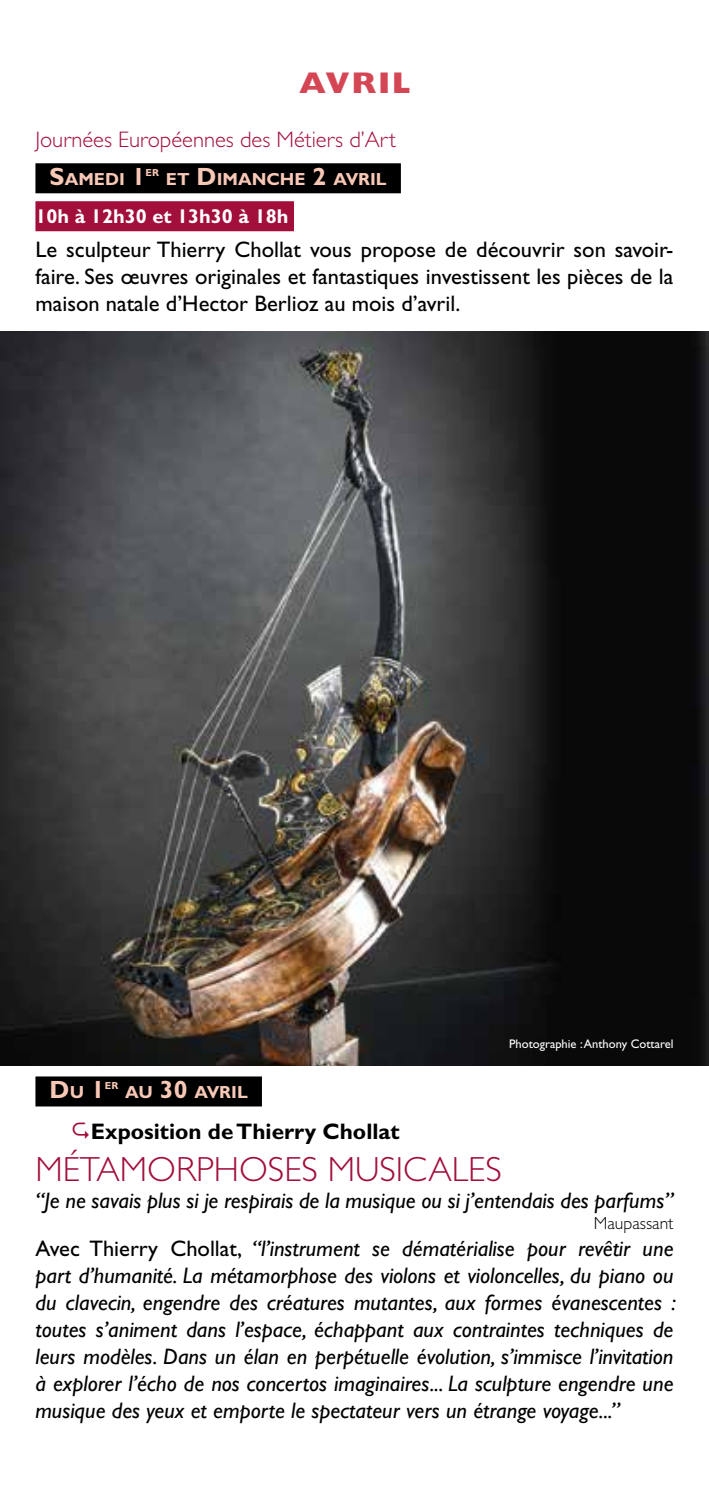
<style>
.page{position:relative;width:709px;height:1489px;background:#fff}
.page>*{position:absolute;margin:0;border:0;box-sizing:border-box;transform-origin:0 0}
.t1{font:300 35px "Gill Sans";color:#a20f3b}
.t2{font:800 30px "Gill Sans";letter-spacing:.075em;color:#d54655}
.t3{font:700 25px "Gill Sans";color:#f8c8b7}
.t4{font:italic 22.5px/27px "Gill Sans";color:#000;text-align:justify}
.t5{font:22.5px/27px "Gill Sans";color:#000;text-align:justify}
.t6{font:300 22.5px "Gill Sans";color:#a20f3b}
.t7{font:700 22.5px "Gill Sans";color:#000}
.t8{font:700 20px "Gill Sans";color:#fff}
.t9{font:700 17.5px "Gill Sans";color:#f8c8b7}
.t10{font:300 17.5px "Gill Sans";color:#000}
.t11{font:12.5px "Gill Sans";color:#fff}
.t12{font:700 10.25px "Gill Sans";color:#f8c8b7}
.s1{font-size:25px}
.s2{font-size:17.5px}
.s3{font-style:normal}
</style>
<div class="page">
<div style="left:35px;top:1076px;width:227px;height:30px;background:#000"></div>
<div style="left:35px;top:163px;width:366px;height:30px;background:#000"></div>
<div style="left:35px;top:201px;width:259px;height:30px;background:#a20f3b"></div>
<img style="left:0;top:331px;width:709px;height:734px">
<h2 class="t2" style="left:299px;top:66px;width:112px">AVRIL</h2>
<p class="t6" style="left:35px;top:127px;width:362px">Journées Européennes des Métiers d’Art</p>
<p class="t9" style="left:50px;top:168px;width:97px"><span class="s1">S</span>AMEDI <span class="s1">1</span></p>
<p class="t12" style="left:146px;top:167px;width:15px">ER</p>
<p class="t9" style="left:166px;top:168px;width:220px">ET <span class="s1">D</span>IMANCHE <span class="s1">2</span> AVRIL</p>
<p class="t8" style="left:35px;top:204px;width:254px">10h à 12h30 et 13h30 à 18h</p>
<p class="t5" style="left:35px;top:236px;width:639px">Le sculpteur Thierry Chollat vous propose de découvrir son savoir&shy;faire. Ses œuvres originales et fantastiques investissent les pièces de la maison natale d’Hector Berlioz au mois d’avril.</p>
<p class="t11" style="left:509px;top:1036px;width:166px">Photographie : Anthony Cottarel</p>
<p class="t3" style="left:50px;top:1074px;width:57px">D<span class="s2">U</span> 1</p>
<p class="t12" style="left:105px;top:1079px;width:15px">ER</p>
<p class="t9" style="left:125px;top:1081px;width:122px">AU <span class="s1">30</span> AVRIL</p>
<p class="t7" style="left:91px;top:1117px;width:310px">Exposition de Thierry Chollat</p>
<h1 class="t1" style="left:35px;top:1149px;width:468px">MÉTAMORPHOSES MUSICALES</h1>
<p class="t4" style="left:35px;top:1186px;width:639px">“Je ne savais plus si je respirais de la musique ou si j’entendais des parfums”</p>
<p class="t10" style="left:593px;top:1213px;width:81px">Maupassant</p>
<p class="t4" style="left:35px;top:1234px;width:642px"><span class="s3">Avec Thierry Chollat,</span> “l’instrument se dématérialise pour revêtir une part d’humanité. La métamorphose des violons et violoncelles, du piano ou du clavecin, engendre des créatures mutantes, aux formes évanescentes : toutes s’animent dans l’espace, échappant aux contraintes techniques de leurs modèles. Dans un élan en perpétuelle évolution, s’immisce l’invitation à explorer l’écho de nos concertos imaginaires... La sculpture engendre une musique des yeux et emporte le spectateur vers un étrange voyage...”</p>
</div>
